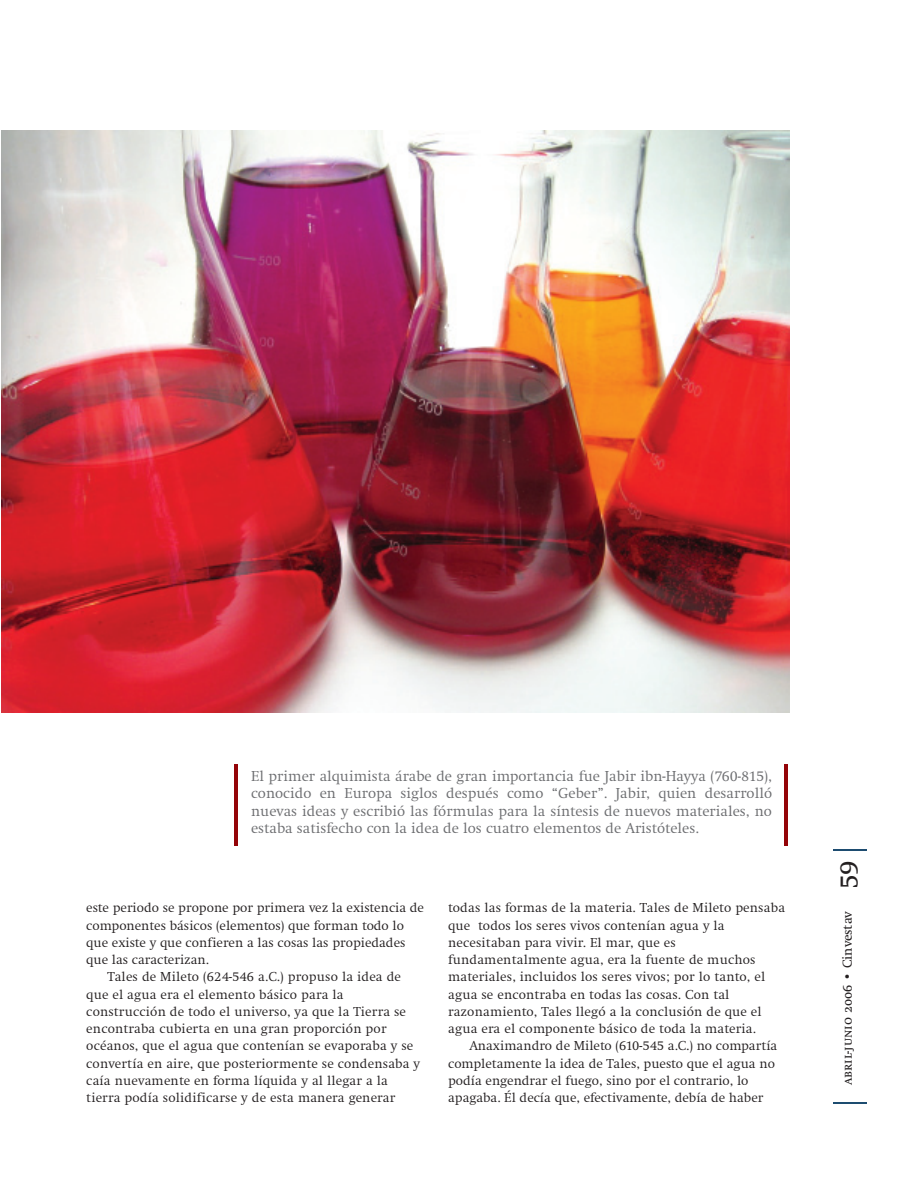
<style>
.page{position:relative;width:918px;height:1188px;background:#fff}
.page>*{position:absolute;margin:0;border:0;box-sizing:border-box;transform-origin:0 0}
.t1{font:300 15px/17.2px "Swift EF";color:#6c6d70;text-align:justify}
.t2{font:300 13.5px/17.2px "Swift EF";letter-spacing:.01em;color:#231f20}
.t3{font:13.5px "Swift SCEF";color:#231f20}
.s1{font-family:"Swift EF"}
.s2{font-family:"Swift EF";font-size:27px}
</style>
<div class="page">
<hr style="left:833px;top:1103px;width:34px;height:1px;background:#1d4c70">
<hr style="left:833px;top:849px;width:34px;height:2px;background:#1d4c70">
<hr style="left:234px;top:764px;width:3px;height:82px;background:#940408">
<hr style="left:785px;top:764px;width:3px;height:82px;background:#940408">
<img style="left:1px;top:131px;width:788px;height:581px">
<p class="t1" style="left:251px;top:769px;width:523px">El primer alquimista árabe de gran importancia fue Jabir ibn-Hayya (760-815), conocido en Europa siglos después como “Geber”. Jabir, quien desarrolló nuevas ideas y escribió las fórmulas para la síntesis de nuevos materiales, no estaba satisfecho con la idea de los cuatro elementos de Aristóteles.</p>
<p class="t2" style="left:86px;top:900px;width:339px">este periodo se propone por primera vez la existencia de</p>
<p class="t2" style="left:86px;top:918px;width:319px">componentes básicos (elementos) que forman todo lo</p>
<p class="t2" style="left:86px;top:935px;width:321px">que existe y que confieren a las cosas las propiedades</p>
<p class="t2" style="left:86px;top:952px;width:124px">que las caracterizan.</p>
<p class="t2" style="left:108px;top:969px;width:295px">Tales de Mileto (624-546 a.C.) propuso la idea de</p>
<p class="t2" style="left:86px;top:987px;width:259px">que el agua era el elemento básico para la</p>
<p class="t2" style="left:86px;top:1004px;width:321px">construcción de todo el universo, ya que la Tierra se</p>
<p class="t2" style="left:86px;top:1021px;width:302px">encontraba cubierta en una gran proporción por</p>
<p class="t2" style="left:86px;top:1038px;width:329px">océanos, que el agua que contenían se evaporaba y se</p>
<p class="t2" style="left:86px;top:1056px;width:335px">convertía en aire, que posteriormente se condensaba y</p>
<p class="t2" style="left:86px;top:1073px;width:303px">caía nuevamente en forma líquida y al llegar a la</p>
<p class="t2" style="left:86px;top:1090px;width:311px">tierra podía solidificarse y de esta manera generar</p>
<p class="t2" style="left:448px;top:900px;width:338px">todas las formas de la materia. Tales de Mileto pensaba que todos los seres vivos contenían agua y la necesitaban para vivir. El mar, que es fundamentalmente agua, era la fuente de muchos materiales, incluidos los seres vivos; por lo tanto, el agua se encontraba en todas las cosas. Con tal razonamiento, Tales llegó a la conclusión de que el agua era el componente básico de toda la materia.</p>
<p class="t2" style="left:448px;top:1038px;width:331px;text-indent:21px">Anaximandro de Mileto (610-545 a.C.) no compartía completamente la idea de Tales, puesto que el agua no podía engendrar el fuego, sino por el contrario, lo apagaba. Él decía que, efectivamente, debía de haber</p>
<p class="t3" style="left:839px;top:1085px;width:226px;rotate:-90deg">abril-junio 2006 <span class="s1">• Cinvestav</span> <span class="s2">59</span></p>
</div>
